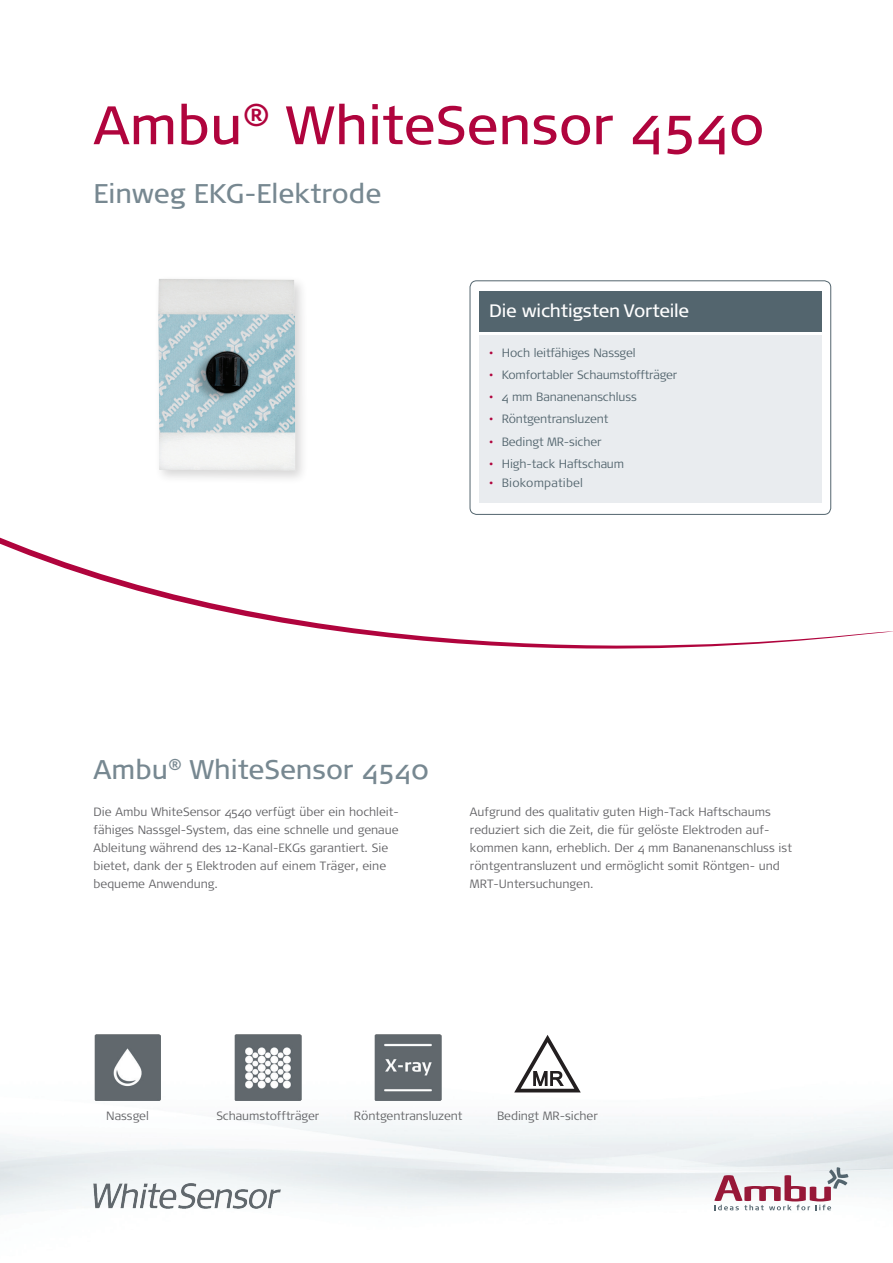
<style>
.page{position:relative;width:893px;height:1263px;background:#fff}
.page>*{position:absolute;margin:0;border:0;box-sizing:border-box;transform-origin:0 0}
.t1{font:54px "Signa OT";color:#b0043d}
.t2{font:27px "Signa OT";color:#778891}
.t3{font:18px "Signa OT";letter-spacing:-.01em;color:#fff}
.t4{font:300 12px/18px "Signa OT";color:#636366}
.t5{font:300 12px "Signa OT";letter-spacing:-.01em;color:#53656e}
.t6{font:300 12px "Signa OT";letter-spacing:.015em;color:#53656e}
.s1{color:#b0043d}
</style>
<div class="page">
<svg style="left:0;top:537px;width:893px;height:112px"></svg>
<img style="left:0;top:1079px;width:893px;height:136px">
<svg style="left:714px;top:1167px;width:134px;height:43px"></svg>
<div style="left:470px;top:281px;width:361px;height:233px;border:1px solid #53656e;border-radius:7px"></div>
<div style="left:479px;top:336px;width:342px;height:167px;background:#e9ecef"></div>
<div style="left:479px;top:291px;width:342px;height:41px;background:#53656e"></div>
<img style="left:94px;top:1035px;width:67px;height:65px">
<img style="left:235px;top:1035px;width:66px;height:65px">
<img style="left:375px;top:1035px;width:66px;height:66px">
<svg style="left:514px;top:1035px;width:67px;height:57px"></svg>
<div style="left:154px;top:274px;width:155px;height:210px;background:#231f20;opacity:.18"></div>
<img style="left:158px;top:279px;width:137px;height:192px">
<img style="left:94px;top:1184px;width:186px;height:25px">
<h1 class="t1" style="left:94px;top:94px;width:672px">Ambu<sup>®</sup> WhiteSensor 4540</h1>
<h2 class="t2" style="left:94px;top:178px;width:289px">Einweg EKG-Elektrode</h2>
<h3 class="t3" style="left:489px;top:301px;width:202px">Die wichtigsten Vorteile</h3>
<p class="t5" style="left:489px;top:345px;width:148px"><span class="s1">•</span> Hoch leitfähiges Nassgel</p>
<p class="t5" style="left:489px;top:368px;width:190px"><span class="s1">•</span> Komfortabler Schaumstoffträger</p>
<p class="t5" style="left:489px;top:390px;width:149px"><span class="s1">•</span> 4 mm Bananenanschluss</p>
<p class="t5" style="left:489px;top:412px;width:121px"><span class="s1">•</span> Röntgentransluzent</p>
<p class="t5" style="left:489px;top:434px;width:114px"><span class="s1">•</span> Bedingt MR-sicher</p>
<p class="t5" style="left:489px;top:457px;width:137px"><span class="s1">•</span> High-tack Haftschaum</p>
<p class="t6" style="left:489px;top:476px;width:96px"><span class="s1">•</span> Biokompatibel</p>
<h2 class="t2" style="left:94px;top:754px;width:337px">Ambu<sup>®</sup> WhiteSensor 4540</h2>
<p class="t4" style="left:94px;top:803px;width:307px">Die Ambu WhiteSensor 4540 verfügt über ein hochleit&shy;fähiges Nassgel-System, das eine schnelle und genaue Ableitung während des 12-Kanal-EKGs garantiert. Sie bietet, dank der 5 Elektroden auf einem Träger, eine bequeme Anwendung.</p>
<p class="t4" style="left:470px;top:803px;width:324px">Aufgrund des qualitativ guten High-Tack Haftschaums reduziert sich die Zeit, die für gelöste Elektroden auf&shy;kommen kann, erheblich. Der 4 mm Bananenanschluss ist röntgentransluzent und ermöglicht somit Röntgen- und MRT-Untersuchungen.</p>
<p class="t4" style="left:106px;top:1107px;width:44px">Nassgel</p>
<p class="t4" style="left:216px;top:1107px;width:104px">Schaumstoffträger</p>
<p class="t4" style="left:354px;top:1107px;width:110px">Röntgentransluzent</p>
<p class="t4" style="left:497px;top:1107px;width:102px">Bedingt MR-sicher</p>
</div>
